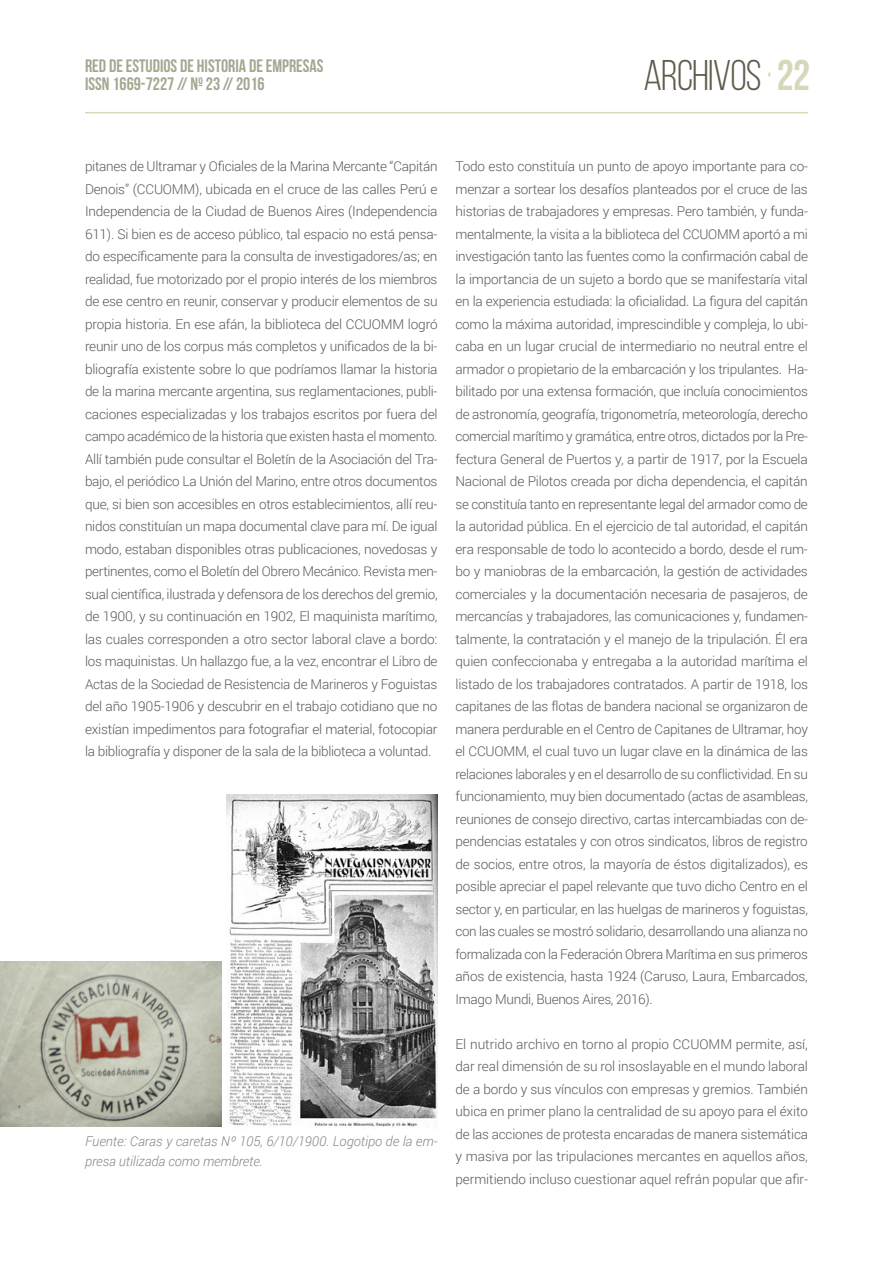
<style>
.page{position:relative;width:893px;height:1263px;background:#fff}
.page>*{position:absolute;margin:0;border:0;box-sizing:border-box;transform-origin:0 0}
.t1{font:42.9px "Bebas Neue";letter-spacing:-.02em;color:#625b4c}
.t2{font:700 18px/17.9px "Bebas Neue";color:#a6a792}
.t3{font:300 13.5px/22.5px "Roboto";letter-spacing:-.02em;color:#58595b;text-align:justify}
.t4{font:italic 300 13.5px/19.5px "Roboto";letter-spacing:-.005em;color:#868788}
.s1{color:#d8d7ba}
.s2{font-weight:700;color:#d8d7ba}
</style>
<div class="page">
<hr style="left:85px;top:112px;width:723px;height:1px;background:#d8d7ba">
<img style="left:227px;top:794px;width:210px;height:333px">
<img style="left:0;top:961px;width:221px;height:166px">
<h2 class="t2" style="left:85px;top:57px;width:240px">RED DE ESTUDIOS DE HISTORIA DE EMPRESAS<br>ISSN 1669-7227 // Nº 23 // 2016</h2>
<h1 class="t1" style="left:643px;top:52px;width:168px">ARCHIVOS<span class="s1">·</span><span class="s2">22</span></h1>
<p class="t3" style="left:85px;top:155px;width:354px">pitanes de Ultramar y Oficiales de la Marina Mercante “Capitán Denois” (CCUOMM), ubicada en el cruce de las calles Perú e Independencia de la Ciudad de Buenos Aires (Independencia 611). Si bien es de acceso público, tal espacio no está pensa&shy;do específicamente para la consulta de investigadores/as; en realidad, fue motorizado por el propio interés de los miembros de ese centro en reunir, conservar y producir elementos de su propia historia. En ese afán, la biblioteca del CCUOMM logró reunir uno de los corpus más completos y unificados de la bi&shy;bliografía existente sobre lo que podríamos llamar la historia de la marina mercante argentina, sus reglamentaciones, publi&shy;caciones especializadas y los trabajos escritos por fuera del campo académico de la historia que existen hasta el momento.<br>Allí también pude consultar el Boletín de la Asociación del Tra&shy;bajo, el periódico La Unión del Marino, entre otros documentos que, si bien son accesibles en otros establecimientos, allí reu&shy;nidos constituían un mapa documental clave para mí. De igual modo, estaban disponibles otras publicaciones, novedosas y pertinentes, como el Boletín del Obrero Mecánico. Revista men&shy;sual científica, ilustrada y defensora de los derechos del gremio, de 1900, y su continuación en 1902, El maquinista marítimo, las cuales corresponden a otro sector laboral clave a bordo: los maquinistas. Un hallazgo fue, a la vez, encontrar el Libro de Actas de la Sociedad de Resistencia de Marineros y Foguistas del año 1905-1906 y descubrir en el trabajo cotidiano que no existían impedimentos para fotografiar el material, fotocopiar la bibliografía y disponer de la sala de la biblioteca a voluntad.</p>
<p class="t3" style="left:455px;top:155px;width:354px">Todo esto constituía un punto de apoyo importante para co&shy;menzar a sortear los desafíos planteados por el cruce de las historias de trabajadores y empresas. Pero también, y funda&shy;mentalmente, la visita a la biblioteca del CCUOMM aportó a mi investigación tanto las fuentes como la confirmación cabal de la importancia de un sujeto a bordo que se manifestaría vital en la experiencia estudiada: la oficialidad. La figura del capitán como la máxima autoridad, imprescindible y compleja, lo ubi&shy;caba en un lugar crucial de intermediario no neutral entre el armador o propietario de la embarcación y los tripulantes. Ha&shy;bilitado por una extensa formación, que incluía conocimientos de astronomía, geografía, trigonometría, meteorología, derecho comercial marítimo y gramática, entre otros, dictados por la Pre&shy;fectura General de Puertos y, a partir de 1917, por la Escuela Nacional de Pilotos creada por dicha dependencia, el capitán se constituía tanto en representante legal del armador como de la autoridad pública. En el ejercicio de tal autoridad, el capitán era responsable de todo lo acontecido a bordo, desde el rum&shy;bo y maniobras de la embarcación, la gestión de actividades comerciales y la documentación necesaria de pasajeros, de mercancías y trabajadores, las comunicaciones y, fundamen&shy;talmente, la contratación y el manejo de la tripulación. Él era quien confeccionaba y entregaba a la autoridad marítima el listado de los trabajadores contratados. A partir de 1918, los capitanes de las flotas de bandera nacional se organizaron de manera perdurable en el Centro de Capitanes de Ultramar, hoy el CCUOMM, el cual tuvo un lugar clave en la dinámica de las relaciones laborales y en el desarrollo de su conflictividad. En su funcionamiento, muy bien documentado (actas de asambleas, reuniones de consejo directivo, cartas intercambiadas con de&shy;pendencias estatales y con otros sindicatos, libros de registro de socios, entre otros, la mayoría de éstos digitalizados), es posible apreciar el papel relevante que tuvo dicho Centro en el sector y, en particular, en las huelgas de marineros y foguistas, con las cuales se mostró solidario, desarrollando una alianza no formalizada con la Federación Obrera Marítima en sus primeros años de existencia, hasta 1924 (Caruso, Laura, Embarcados, Imago Mundi, Buenos Aires, 2016).</p>
<p class="t3" style="left:455px;top:1032px;width:354px">El nutrido archivo en torno al propio CCUOMM permite, así, dar real dimensión de su rol insoslayable en el mundo laboral de a bordo y sus vínculos con empresas y gremios. También ubica en primer plano la centralidad de su apoyo para el éxito de las acciones de protesta encaradas de manera sistemática y masiva por las tripulaciones mercantes en aquellos años, permitiendo incluso cuestionar aquel refrán popular que afir-</p>
<p class="t4" style="left:85px;top:1131px;width:354px">Fuente: Caras y caretas Nº 105, 6/10/1900. Logotipo de la em&shy;presa utilizada como membrete.</p>
</div>
